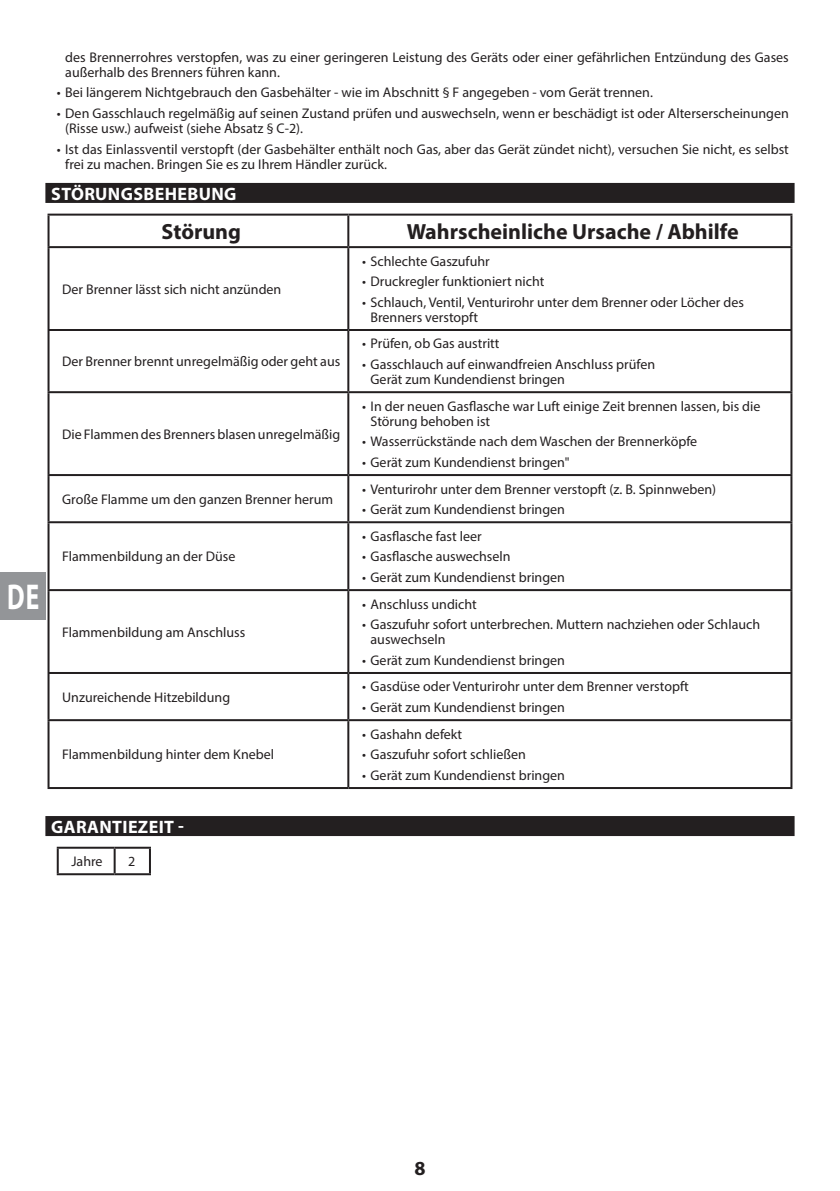
<style>
.page{position:relative;width:840px;height:1191px;background:#fff}
.page>*{position:absolute;margin:0;border:0;box-sizing:border-box;transform-origin:0 0}
.t1{font:700 36px "Myriad Pro";color:#fff;scale:.7 1}
.t2{font:700 22px "Myriad Pro";color:#231f20}
.t3{font:700 20px "Myriad Pro";color:#231f20}
.t4{font:700 18px "Myriad Pro";color:#fff}
.t5{font:14px/15px "Myriad Pro";color:#231f20}
</style>
<div class="page">
<div style="left:0;top:571px;width:45px;height:48px;background:#939598"></div>
<div style="left:45px;top:183px;width:749px;height:20px;background:#231f20"></div>
<div style="left:45px;top:816px;width:749px;height:20px;background:#231f20"></div>
<hr style="left:47px;top:214px;width:301px;height:2px;background:#231f20">
<hr style="left:47px;top:216px;width:2px;height:30px;background:#231f20">
<hr style="left:348px;top:214px;width:444px;height:2px;background:#231f20">
<hr style="left:347px;top:216px;width:2px;height:30px;background:#231f20">
<hr style="left:790px;top:216px;width:2px;height:30px;background:#231f20">
<hr style="left:47px;top:246px;width:301px;height:2px;background:#231f20">
<hr style="left:47px;top:248px;width:2px;height:81px;background:#231f20">
<hr style="left:348px;top:246px;width:444px;height:2px;background:#231f20">
<hr style="left:347px;top:248px;width:2px;height:81px;background:#231f20">
<hr style="left:790px;top:248px;width:2px;height:81px;background:#231f20">
<hr style="left:47px;top:329px;width:301px;height:2px;background:#231f20">
<hr style="left:47px;top:331px;width:2px;height:60px;background:#231f20">
<hr style="left:348px;top:329px;width:444px;height:2px;background:#231f20">
<hr style="left:347px;top:331px;width:2px;height:60px;background:#231f20">
<hr style="left:790px;top:331px;width:2px;height:60px;background:#231f20">
<hr style="left:47px;top:391px;width:301px;height:2px;background:#231f20">
<hr style="left:47px;top:393px;width:2px;height:81px;background:#231f20">
<hr style="left:348px;top:391px;width:444px;height:2px;background:#231f20">
<hr style="left:347px;top:393px;width:2px;height:81px;background:#231f20">
<hr style="left:790px;top:393px;width:2px;height:81px;background:#231f20">
<hr style="left:47px;top:474px;width:301px;height:2px;background:#231f20">
<hr style="left:47px;top:476px;width:2px;height:45px;background:#231f20">
<hr style="left:348px;top:474px;width:444px;height:2px;background:#231f20">
<hr style="left:347px;top:476px;width:2px;height:45px;background:#231f20">
<hr style="left:790px;top:476px;width:2px;height:45px;background:#231f20">
<hr style="left:47px;top:521px;width:301px;height:2px;background:#231f20">
<hr style="left:47px;top:523px;width:2px;height:66px;background:#231f20">
<hr style="left:348px;top:521px;width:444px;height:2px;background:#231f20">
<hr style="left:347px;top:523px;width:2px;height:66px;background:#231f20">
<hr style="left:790px;top:523px;width:2px;height:66px;background:#231f20">
<hr style="left:47px;top:589px;width:301px;height:2px;background:#231f20">
<hr style="left:47px;top:591px;width:2px;height:81px;background:#231f20">
<hr style="left:348px;top:589px;width:444px;height:2px;background:#231f20">
<hr style="left:347px;top:591px;width:2px;height:81px;background:#231f20">
<hr style="left:790px;top:591px;width:2px;height:81px;background:#231f20">
<hr style="left:47px;top:672px;width:301px;height:2px;background:#231f20">
<hr style="left:47px;top:674px;width:2px;height:45px;background:#231f20">
<hr style="left:348px;top:672px;width:444px;height:2px;background:#231f20">
<hr style="left:347px;top:674px;width:2px;height:45px;background:#231f20">
<hr style="left:790px;top:674px;width:2px;height:45px;background:#231f20">
<hr style="left:47px;top:719px;width:301px;height:2px;background:#231f20">
<hr style="left:47px;top:721px;width:2px;height:66px;background:#231f20">
<hr style="left:348px;top:719px;width:444px;height:2px;background:#231f20">
<hr style="left:347px;top:721px;width:2px;height:66px;background:#231f20">
<hr style="left:790px;top:721px;width:2px;height:66px;background:#231f20">
<hr style="left:47px;top:787px;width:301px;height:2px;background:#231f20">
<hr style="left:348px;top:787px;width:444px;height:2px;background:#231f20">
<hr style="left:57px;top:846px;width:58px;height:2px;background:#231f20">
<hr style="left:57px;top:848px;width:2px;height:25px;background:#231f20">
<hr style="left:115px;top:846px;width:36px;height:2px;background:#231f20">
<hr style="left:114px;top:848px;width:2px;height:25px;background:#231f20">
<hr style="left:149px;top:848px;width:2px;height:25px;background:#231f20">
<hr style="left:57px;top:873px;width:58px;height:2px;background:#231f20">
<hr style="left:115px;top:873px;width:36px;height:2px;background:#231f20">
<h1 class="t1" style="left:7px;top:573px;width:48px">DE</h1>
<p class="t5" style="left:65px;top:49px;width:724px">des Brennerrohres verstopfen, was zu einer geringeren Leistung des Geräts oder einer gefährlichen Entzündung des Gases außerhalb des Brenners führen kann.</p>
<p class="t5" style="left:57px;top:85px;width:597px">• Bei längerem Nichtgebrauch den Gasbehälter - wie im Abschnitt § F angegeben - vom Gerät trennen.</p>
<p class="t5" style="left:65px;top:105px;width:724px;text-indent:-8px">• Den Gasschlauch regelmäßig auf seinen Zustand prüfen und auswechseln, wenn er beschädigt ist oder Alterserscheinungen (Risse usw.) aufweist (siehe Absatz § C-2).</p>
<p class="t5" style="left:65px;top:141px;width:724px;text-indent:-8px">• Ist das Einlassventil verstopft (der Gasbehälter enthält noch Gas, aber das Gerät zündet nicht), versuchen Sie nicht, es selbst frei zu machen. Bringen Sie es zu Ihrem Händler zurück.</p>
<p class="t4" style="left:51px;top:182px;width:23px">Störungsbehebung</p>
<h2 class="t2" style="left:161px;top:217px;width:81px">Störung</h2>
<h2 class="t2" style="left:406px;top:217px;width:333px">Wahrscheinliche Ursache / Abhilfe</h2>
<p class="t5" style="left:62px;top:281px;width:220px">Der Brenner lässt sich nicht anzünden</p>
<p class="t5" style="left:62px;top:354px;width:279px">Der Brenner brennt unregelmäßig oder geht aus</p>
<p class="t5" style="left:62px;top:426px;width:279px">Die Flammen des Brenners blasen unregelmäßig</p>
<p class="t5" style="left:62px;top:491px;width:272px">Große Flamme um den ganzen Brenner herum</p>
<p class="t5" style="left:62px;top:549px;width:175px">Flammenbildung an der Düse</p>
<p class="t5" style="left:62px;top:624px;width:184px">Flammenbildung am Anschluss</p>
<p class="t5" style="left:62px;top:689px;width:169px">Unzureichende Hitzebildung</p>
<p class="t5" style="left:62px;top:747px;width:213px">Flammenbildung hinter dem Knebel</p>
<p class="t5" style="left:362px;top:253px;width:129px">• Schlechte Gaszufuhr</p>
<p class="t5" style="left:362px;top:274px;width:184px">• Druckregler funktioniert nicht</p>
<p class="t5" style="left:370px;top:294px;width:375px;text-indent:-8px">• Schlauch, Ventil, Venturirohr unter dem Brenner oder Löcher des<br>Brenners verstopft</p>
<p class="t5" style="left:362px;top:336px;width:139px">• Prüfen, ob Gas austritt</p>
<p class="t5" style="left:370px;top:357px;width:286px;text-indent:-8px">• Gasschlauch auf einwandfreien Anschluss prüfen<br>Gerät zum Kundendienst bringen</p>
<p class="t5" style="left:370px;top:398px;width:391px;text-indent:-8px">• In der neuen Gasflasche war Luft einige Zeit brennen lassen, bis die<br>Störung behoben ist</p>
<p class="t5" style="left:362px;top:434px;width:336px">• Wasserrückstände nach dem Waschen der Brennerköpfe</p>
<p class="t5" style="left:362px;top:454px;width:209px">• Gerät zum Kundendienst bringen"</p>
<p class="t5" style="left:362px;top:481px;width:355px">• Venturirohr unter dem Brenner verstopft (z. B. Spinnweben)</p>
<p class="t5" style="left:362px;top:502px;width:204px">• Gerät zum Kundendienst bringen</p>
<p class="t5" style="left:362px;top:528px;width:121px">• Gasflasche fast leer</p>
<p class="t5" style="left:362px;top:549px;width:150px">• Gasflasche auswechseln</p>
<p class="t5" style="left:362px;top:569px;width:204px">• Gerät zum Kundendienst bringen</p>
<p class="t5" style="left:362px;top:596px;width:116px">• Anschluss undicht</p>
<p class="t5" style="left:370px;top:617px;width:391px;text-indent:-8px">• Gaszufuhr sofort unterbrechen. Muttern nachziehen oder Schlauch auswechseln</p>
<p class="t5" style="left:362px;top:652px;width:204px">• Gerät zum Kundendienst bringen</p>
<p class="t5" style="left:362px;top:679px;width:328px">• Gasdüse oder Venturirohr unter dem Brenner verstopft</p>
<p class="t5" style="left:362px;top:699px;width:204px">• Gerät zum Kundendienst bringen</p>
<p class="t5" style="left:362px;top:726px;width:102px">• Gashahn defekt</p>
<p class="t5" style="left:362px;top:747px;width:165px">• Gaszufuhr sofort schließen</p>
<p class="t5" style="left:362px;top:767px;width:204px">• Gerät zum Kundendienst bringen</p>
<p class="t4" style="left:51px;top:815px;width:24px">Garantiezeit</p>
<p class="t4" style="left:178px;top:815px;width:7px">-</p>
<p class="t5" style="left:71px;top:854px;width:33px">Jahre</p>
<p class="t5" style="left:128px;top:854px;width:9px">2</p>
<h3 class="t3" style="left:414px;top:1155px;width:13px">8</h3>
</div>
